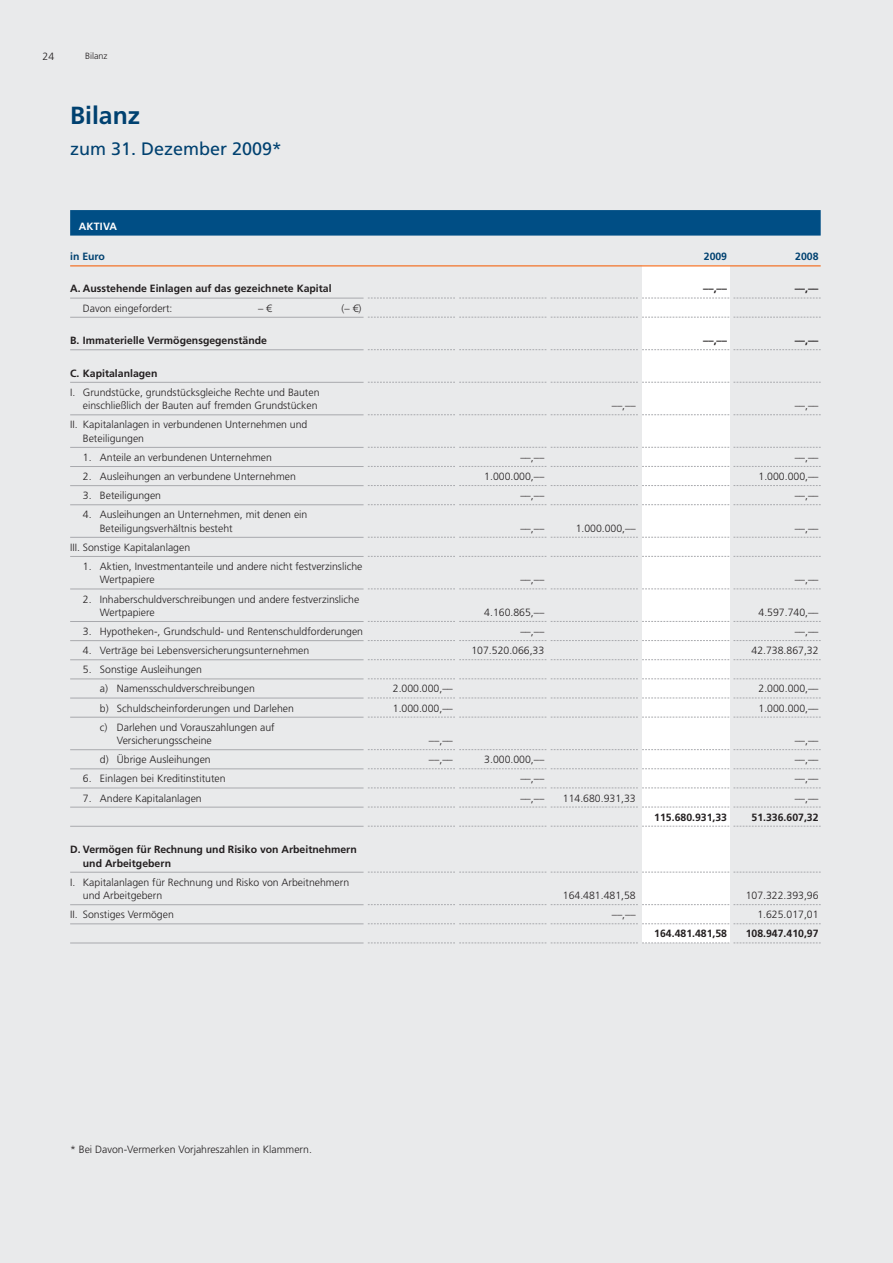
<style>
.page{position:relative;width:893px;height:1263px;background:#e9eaeb}
.page>*{position:absolute;margin:0;border:0;box-sizing:border-box;transform-origin:0 0}
.t1{font:700 24.75px "Frutiger LT";color:#004170}
.t2{font:18px "Frutiger LT";color:#004170}
.t3{font:300 10.5px/13.4px "Frutiger LT";color:#231f20}
.t4{font:700 10.5px/13.4px "Frutiger LT";color:#231f20}
.t5{font:700 10.5px "Frutiger LT";color:#004170}
.t6{font:700 10.5px "Frutiger LT";letter-spacing:.025em;color:#fff}
.t7{font:300 9px "Frutiger LT";color:#231f20}
</style>
<div class="page">
<div style="left:642px;top:266px;width:87px;height:677px;background:#fff"></div>
<hr style="left:70px;top:265px;width:751px;height:1px;background:#f36e21">
<hr style="left:70px;top:298px;width:294px;height:1px;background:#a8a9ad">
<hr style="left:70px;top:317px;width:294px;height:1px;background:#a8a9ad">
<hr style="left:70px;top:349px;width:294px;height:1px;background:#a8a9ad">
<hr style="left:70px;top:382px;width:294px;height:1px;background:#a8a9ad">
<hr style="left:70px;top:414px;width:294px;height:1px;background:#a8a9ad">
<hr style="left:70px;top:447px;width:294px;height:1px;background:#a8a9ad">
<hr style="left:70px;top:466px;width:294px;height:1px;background:#a8a9ad">
<hr style="left:70px;top:485px;width:294px;height:1px;background:#a8a9ad">
<hr style="left:70px;top:504px;width:294px;height:1px;background:#a8a9ad">
<hr style="left:70px;top:537px;width:294px;height:1px;background:#a8a9ad">
<hr style="left:70px;top:556px;width:294px;height:1px;background:#a8a9ad">
<hr style="left:70px;top:589px;width:294px;height:1px;background:#a8a9ad">
<hr style="left:70px;top:621px;width:294px;height:1px;background:#a8a9ad">
<hr style="left:70px;top:640px;width:294px;height:1px;background:#a8a9ad">
<hr style="left:70px;top:659px;width:294px;height:1px;background:#a8a9ad">
<hr style="left:70px;top:679px;width:294px;height:1px;background:#a8a9ad">
<hr style="left:70px;top:698px;width:294px;height:1px;background:#a8a9ad">
<hr style="left:70px;top:717px;width:294px;height:1px;background:#a8a9ad">
<hr style="left:70px;top:749px;width:294px;height:1px;background:#a8a9ad">
<hr style="left:70px;top:768px;width:294px;height:1px;background:#a8a9ad">
<hr style="left:70px;top:788px;width:294px;height:1px;background:#a8a9ad">
<hr style="left:70px;top:807px;width:294px;height:1px;background:#a8a9ad">
<hr style="left:70px;top:826px;width:294px;height:1px;background:#a8a9ad">
<hr style="left:70px;top:872px;width:294px;height:1px;background:#a8a9ad">
<hr style="left:70px;top:904px;width:294px;height:1px;background:#a8a9ad">
<hr style="left:70px;top:923px;width:294px;height:1px;background:#a8a9ad">
<hr style="left:70px;top:943px;width:294px;height:1px;background:#a8a9ad">
<div style="left:70px;top:210px;width:751px;height:26px;background:#004e85"></div>
<svg style="left:368px;top:317px;width:453px;height:1px"></svg>
<svg style="left:368px;top:298px;width:453px;height:1px"></svg>
<svg style="left:368px;top:349px;width:453px;height:1px"></svg>
<svg style="left:368px;top:382px;width:453px;height:1px"></svg>
<svg style="left:368px;top:414px;width:453px;height:1px"></svg>
<svg style="left:368px;top:447px;width:453px;height:1px"></svg>
<svg style="left:368px;top:466px;width:453px;height:1px"></svg>
<svg style="left:368px;top:485px;width:453px;height:1px"></svg>
<svg style="left:368px;top:504px;width:453px;height:1px"></svg>
<svg style="left:368px;top:537px;width:453px;height:1px"></svg>
<svg style="left:368px;top:556px;width:453px;height:1px"></svg>
<svg style="left:368px;top:589px;width:453px;height:1px"></svg>
<svg style="left:368px;top:621px;width:453px;height:1px"></svg>
<svg style="left:368px;top:640px;width:453px;height:1px"></svg>
<svg style="left:368px;top:659px;width:453px;height:1px"></svg>
<svg style="left:368px;top:678px;width:453px;height:1px"></svg>
<svg style="left:368px;top:698px;width:453px;height:1px"></svg>
<svg style="left:368px;top:717px;width:453px;height:1px"></svg>
<svg style="left:368px;top:749px;width:453px;height:1px"></svg>
<svg style="left:368px;top:768px;width:453px;height:1px"></svg>
<svg style="left:368px;top:788px;width:453px;height:1px"></svg>
<svg style="left:368px;top:807px;width:453px;height:1px"></svg>
<svg style="left:368px;top:826px;width:453px;height:1px"></svg>
<svg style="left:368px;top:872px;width:453px;height:1px"></svg>
<svg style="left:368px;top:904px;width:453px;height:1px"></svg>
<svg style="left:368px;top:923px;width:453px;height:1px"></svg>
<svg style="left:368px;top:942px;width:453px;height:1px"></svg>
<p class="t3" style="left:43px;top:51px;width:13px">24</p>
<p class="t7" style="left:85px;top:53px;width:24px">Bilanz</p>
<h1 class="t1" style="left:70px;top:105px;width:72px">Bilanz</h1>
<h2 class="t2" style="left:70px;top:142px;width:213px">zum 31. Dezember 2009*</h2>
<p class="t6" style="left:79px;top:223px;width:40px">AKTIVA</p>
<p class="t5" style="left:70px;top:252px;width:36px">in Euro</p>
<p class="t5" style="left:704px;top:252px;width:25px">2009</p>
<p class="t5" style="left:795px;top:252px;width:25px">2008</p>
<p class="t4" style="left:70px;top:283px;width:263px">A. Ausstehende Einlagen auf das gezeichnete Kapital</p>
<p class="t4" style="left:703px;top:283px;width:25px">––,––</p>
<p class="t4" style="left:795px;top:283px;width:25px">––,––</p>
<p class="t3" style="left:83px;top:302px;width:91px">Davon eingefordert:</p>
<p class="t3" style="left:258px;top:302px;width:15px">– €</p>
<p class="t3" style="left:342px;top:302px;width:21px">(– €)</p>
<p class="t4" style="left:70px;top:335px;width:198px">B. Immaterielle Vermögensgegenstände</p>
<p class="t4" style="left:703px;top:335px;width:25px">––,––</p>
<p class="t4" style="left:795px;top:335px;width:25px">––,––</p>
<p class="t4" style="left:70px;top:367px;width:89px">C. Kapitalanlagen</p>
<p class="t3" style="left:70px;top:386px;width:251px;text-align:right">I. Grundstücke, grundstücksgleiche Rechte und Bauten einschließlich der Bauten auf fremden Grundstücken</p>
<p class="t3" style="left:612px;top:400px;width:25px">––,––</p>
<p class="t3" style="left:795px;top:400px;width:25px">––,––</p>
<p class="t3" style="left:83px;top:419px;width:226px;text-indent:-13px">II. Kapitalanlagen in verbundenen Unternehmen und<br>Beteiligungen</p>
<p class="t3" style="left:83px;top:451px;width:191px">1. Anteile an verbundenen Unternehmen</p>
<p class="t3" style="left:520px;top:451px;width:25px">––,––</p>
<p class="t3" style="left:795px;top:451px;width:25px">––,––</p>
<p class="t3" style="left:83px;top:470px;width:215px">2. Ausleihungen an verbundene Unternehmen</p>
<p class="t3" style="left:484px;top:470px;width:62px">1.000.000,––</p>
<p class="t3" style="left:758px;top:470px;width:62px">1.000.000,––</p>
<p class="t3" style="left:83px;top:490px;width:80px">3. Beteiligungen</p>
<p class="t3" style="left:520px;top:490px;width:25px">––,––</p>
<p class="t3" style="left:795px;top:490px;width:25px">––,––</p>
<p class="t3" style="left:100px;top:509px;width:209px;text-indent:-17px">4. Ausleihungen an Unternehmen, mit denen ein<br>Beteiligungsverhältnis besteht</p>
<p class="t3" style="left:520px;top:522px;width:25px">––,––</p>
<p class="t3" style="left:576px;top:522px;width:62px">1.000.000,––</p>
<p class="t3" style="left:795px;top:522px;width:25px">––,––</p>
<p class="t3" style="left:70px;top:541px;width:122px">III. Sonstige Kapitalanlagen</p>
<p class="t3" style="left:100px;top:560px;width:264px;text-indent:-17px">1. Aktien, Investmentanteile und andere nicht festverzinsliche<br>Wertpapiere</p>
<p class="t3" style="left:100px;top:593px;width:261px;text-indent:-17px">2. Inhaberschuldverschreibungen und andere festverzinsliche<br>Wertpapiere</p>
<p class="t3" style="left:520px;top:574px;width:25px">––,––</p>
<p class="t3" style="left:795px;top:574px;width:25px">––,––</p>
<p class="t3" style="left:484px;top:606px;width:62px">4.160.865,––</p>
<p class="t3" style="left:758px;top:606px;width:62px">4.597.740,––</p>
<p class="t3" style="left:83px;top:625px;width:282px">3. Hypotheken-, Grundschuld- und Rentenschuldforderungen</p>
<p class="t3" style="left:520px;top:625px;width:25px">––,––</p>
<p class="t3" style="left:795px;top:625px;width:25px">––,––</p>
<p class="t3" style="left:83px;top:645px;width:228px">4. Verträge bei Lebensversicherungsunternehmen</p>
<p class="t3" style="left:471px;top:645px;width:74px">107.520.066,33</p>
<p class="t3" style="left:752px;top:645px;width:69px">42.738.867,32</p>
<p class="t3" style="left:100px;top:661px;width:156px;line-height:19.2px;text-indent:-17px">5. Sonstige Ausleihungen<br>a) Namensschuldverschreibungen</p>
<p class="t3" style="left:393px;top:683px;width:62px">2.000.000,––</p>
<p class="t3" style="left:758px;top:683px;width:62px">2.000.000,––</p>
<p class="t3" style="left:100px;top:702px;width:195px">b) Schuldscheinforderungen und Darlehen</p>
<p class="t3" style="left:393px;top:702px;width:62px">1.000.000,––</p>
<p class="t3" style="left:758px;top:702px;width:62px">1.000.000,––</p>
<p class="t3" style="left:117px;top:721px;width:159px;text-indent:-17px">c) Darlehen und Vorauszahlungen auf<br>Versicherungsscheine</p>
<p class="t3" style="left:429px;top:735px;width:25px">––,––</p>
<p class="t3" style="left:795px;top:735px;width:25px">––,––</p>
<p class="t3" style="left:100px;top:754px;width:112px">d) Übrige Ausleihungen</p>
<p class="t3" style="left:429px;top:754px;width:25px">––,––</p>
<p class="t3" style="left:484px;top:754px;width:62px">3.000.000,––</p>
<p class="t3" style="left:795px;top:754px;width:25px">––,––</p>
<p class="t3" style="left:83px;top:773px;width:144px">6. Einlagen bei Kreditinstituten</p>
<p class="t3" style="left:520px;top:773px;width:25px">––,––</p>
<p class="t3" style="left:795px;top:773px;width:25px">––,––</p>
<p class="t3" style="left:83px;top:792px;width:120px">7. Andere Kapitalanlagen</p>
<p class="t3" style="left:520px;top:792px;width:25px">––,––</p>
<p class="t3" style="left:563px;top:792px;width:74px">114.680.931,33</p>
<p class="t3" style="left:795px;top:792px;width:25px">––,––</p>
<p class="t4" style="left:654px;top:811px;width:74px">115.680.931,33</p>
<p class="t4" style="left:752px;top:811px;width:69px">51.336.607,32</p>
<p class="t4" style="left:83px;top:844px;width:276px;text-indent:-13px">D. Vermögen für Rechnung und Risiko von Arbeitnehmern und Arbeitgebern</p>
<p class="t3" style="left:83px;top:876px;width:268px;text-indent:-13px">I. Kapitalanlagen für Rechnung und Risko von Arbeitnehmern und Arbeitgebern</p>
<p class="t3" style="left:563px;top:889px;width:74px">164.481.481,58</p>
<p class="t3" style="left:746px;top:889px;width:74px">107.322.393,96</p>
<p class="t3" style="left:70px;top:909px;width:105px">II. Sonstiges Vermögen</p>
<p class="t3" style="left:612px;top:909px;width:25px">––,––</p>
<p class="t3" style="left:757px;top:909px;width:63px">1.625.017,01</p>
<p class="t4" style="left:654px;top:928px;width:74px">164.481.481,58</p>
<p class="t4" style="left:746px;top:928px;width:74px">108.947.410,97</p>
<p class="t3" style="left:70px;top:1143px;width:243px">* Bei Davon-Vermerken Vorjahreszahlen in Klammern.</p>
</div>
